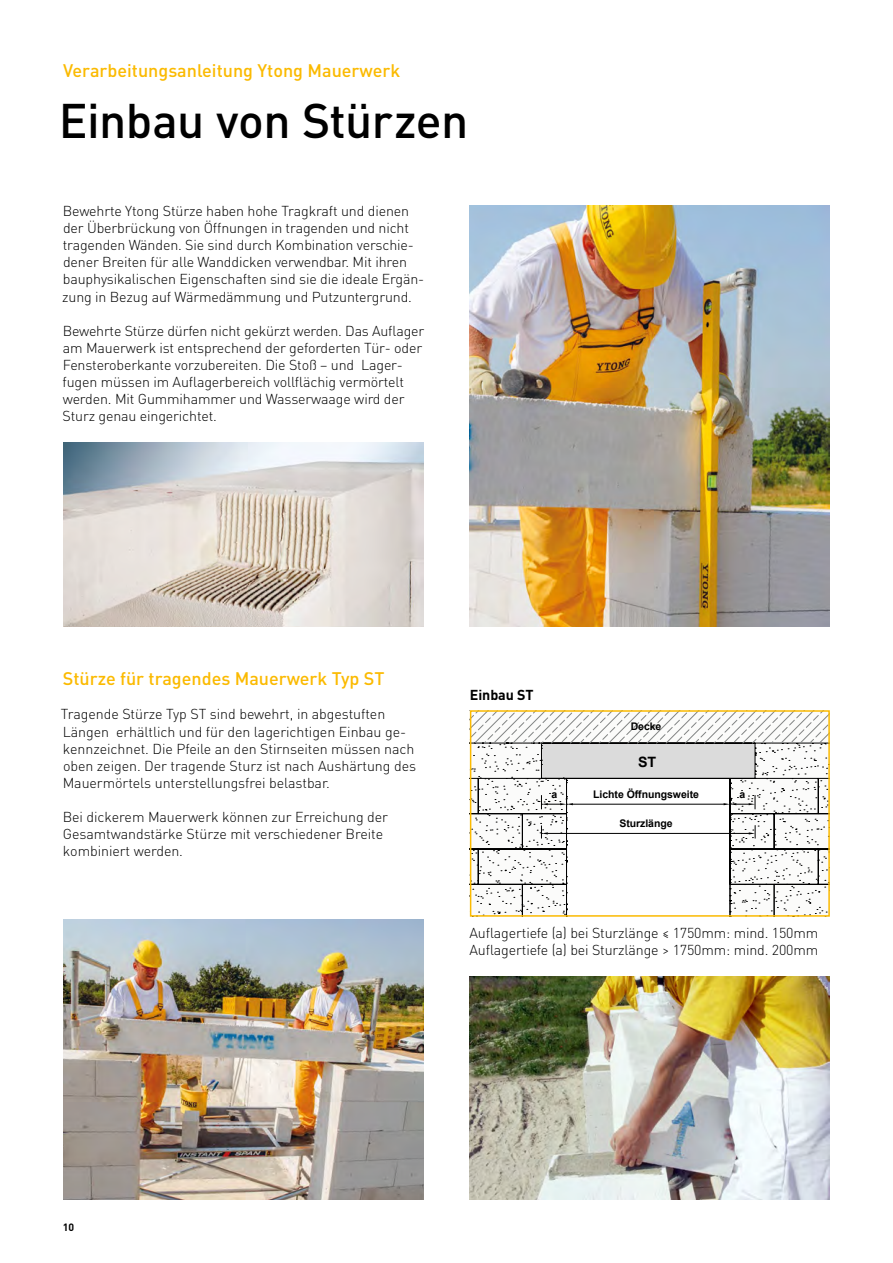
<style>
.page{position:relative;width:893px;height:1263px;background:#fff}
.page>*{position:absolute;margin:0;border:0;box-sizing:border-box;transform-origin:0 0}
.t1{font:500 48px "DIN Pro";letter-spacing:-.01em;color:#000}
.t2{font:500 18px "DIN Pro";color:#fbba00}
.t3{font:300 14.25px/17.1px "DIN Pro";letter-spacing:-.01em;color:#000}
.t4{font:700 14.25px "DIN Pro";letter-spacing:-.005em;color:#000}
.t5{font:700 14.25px "Arial";color:#000}
.t6{font:700 10.5px "Arial";letter-spacing:-.005em;color:#000}
.t7{font:700 10.5px "DIN Pro";color:#000}
</style>
<div class="page">
<img style="left:64px;top:443px;width:359px;height:184px">
<img style="left:470px;top:205px;width:360px;height:422px">
<img style="left:63px;top:919px;width:360px;height:281px">
<img style="left:470px;top:976px;width:360px;height:224px">
<svg style="left:473px;top:713px;width:354px;height:201px"></svg>
<hr style="left:573px;top:1202px;width:151px;height:1px;background:#000">
<div style="left:470px;top:710px;width:360px;height:207px;border:2px solid #fbba00"></div>
<p class="t2" style="left:63px;top:58px;width:339px">Verarbeitungsanleitung Ytong Mauerwerk</p>
<h1 class="t1" style="left:59px;top:88px;width:411px">Einbau von Stürzen</h1>
<p class="t3" style="left:62px;top:202px;width:364px">Bewehrte Ytong Stürze haben hohe Tragkraft und dienen der Überbrückung von Öffnungen in tragenden und nicht tragenden Wänden. Sie sind durch Kombination verschie&shy;dener Breiten für alle Wanddicken verwendbar. Mit ihren bauphysikalischen Eigenschaften sind sie die ideale Ergän&shy;zung in Bezug auf Wärmedämmung und Putzuntergrund.</p>
<p class="t3" style="left:63px;top:321px;width:363px">Bewehrte Stürze dürfen nicht gekürzt werden. Das Auflager am Mauerwerk ist entsprechend der geforderten Tür- oder Fensteroberkante vorzubereiten. Die Stoß – und Lager&shy;fugen müssen im Auflagerbereich vollflächig vermörtelt werden. Mit Gummihammer und Wasserwaage wird der Sturz genau eingerichtet.</p>
<p class="t2" style="left:63px;top:666px;width:323px">Stürze für tragendes Mauerwerk Typ ST</p>
<p class="t3" style="left:61px;top:705px;width:357px">Tragende Stürze Typ ST sind bewehrt, in abgestuften Längen erhältlich und für den lagerichtigen Einbau ge&shy;kennzeichnet. Die Pfeile an den Stirnseiten müssen nach oben zeigen. Der tragende Sturz ist nach Aushärtung des Mauermörtels unterstellungsfrei belastbar.</p>
<p class="t3" style="left:63px;top:808px;width:327px">Bei dickerem Mauerwerk können zur Erreichung der<br>Gesamtwandstärke Stürze mit verschiedener Breite kombiniert werden.</p>
<p class="t4" style="left:470px;top:683px;width:65px">Einbau ST</p>
<p class="t6" style="left:631px;top:719px;width:32px">Decke</p>
<p class="t5" style="left:638px;top:753px;width:20px">ST</p>
<p class="t6" style="left:551px;top:787px;width:7px">a</p>
<p class="t6" style="left:593px;top:787px;width:107px">Lichte Öffnungsweite</p>
<p class="t6" style="left:740px;top:787px;width:7px">a</p>
<p class="t6" style="left:619px;top:817px;width:55px">Sturzlänge</p>
<p class="t3" style="left:469px;top:924px;width:350px">Auflagertiefe (a) bei Sturzlänge ≤ 1750mm: mind. 150mm<br>Auflagertiefe (a) bei Sturzlänge &gt; 1750mm: mind. 200mm</p>
<p class="t7" style="left:63px;top:1219px;width:13px">10</p>
</div>
